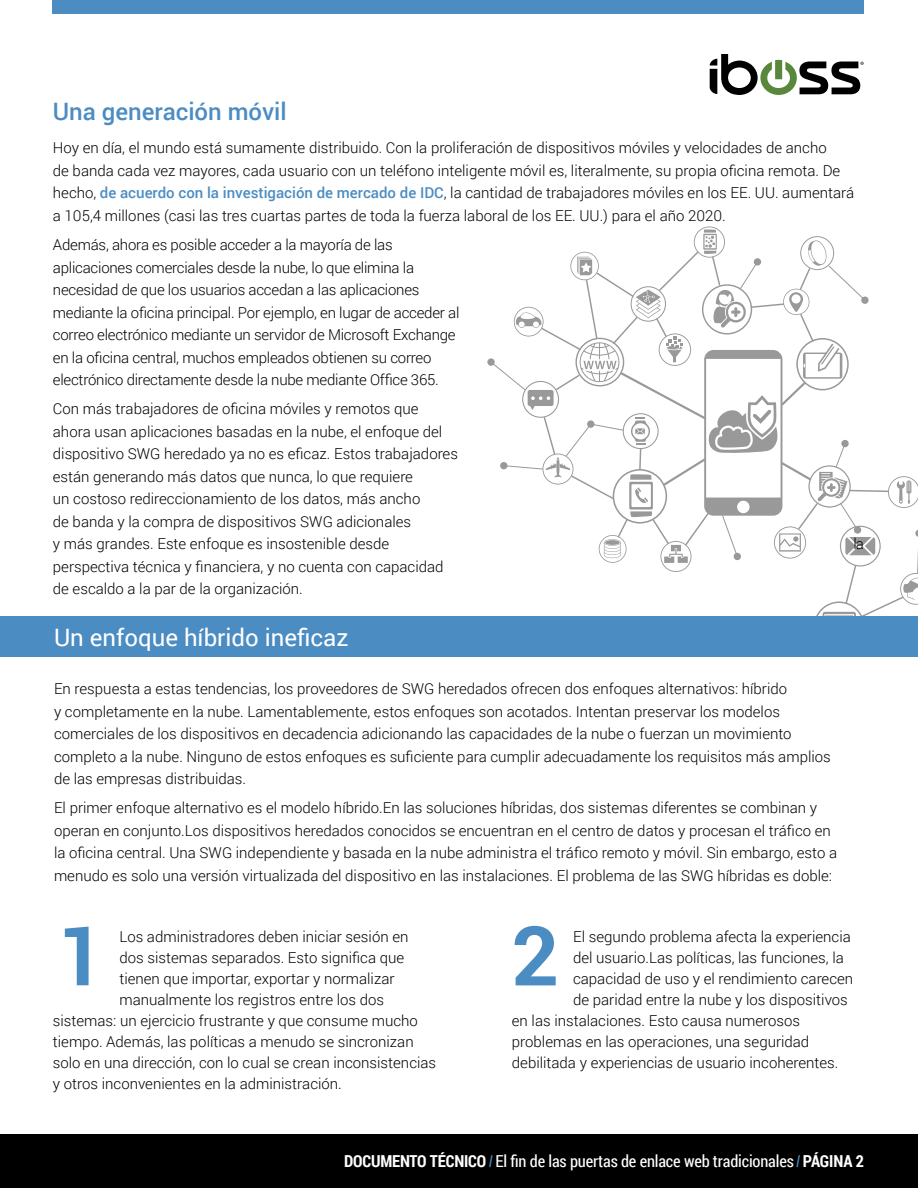
<style>
.page{position:relative;width:918px;height:1188px;background:#fff}
.page>*{position:absolute;margin:0;border:0;box-sizing:border-box;transform-origin:0 0}
.t1{font:700 82.65px "Roboto";color:#4b8cc3}
.t2{font:24px "Roboto";color:#fff}
.t3{font:500 24px "Roboto";color:#4b8cc3}
.t4{font:16.5px "Roboto Condensed";letter-spacing:-.01em;color:#fff}
.t5{font:300 15px/22.5px "Roboto";color:#000}
.s1{font-weight:500;color:#4b8cc3}
.s2{font-weight:700}
.s3{font-family:"DIN Condensed";font-weight:700;color:#4b8cc3}
</style>
<div class="page">
<div style="left:0;top:1134px;width:918px;height:54px;background:#000"></div>
<svg style="left:710px;top:54px;width:154px;height:41px"></svg>
<svg style="left:487px;top:358px;width:8px;height:8px"></svg>
<svg style="left:490px;top:226px;width:428px;height:391px"></svg>
<div style="left:53px;top:0;width:811px;height:14px;background:#4b8cc3"></div>
<div style="left:0;top:617px;width:918px;height:40px;background:#4b8cc3"></div>
<h2 class="t3" style="left:53px;top:95px;width:235px">Una generación móvil</h2>
<p class="t5" style="left:53px;top:136px;width:803px">Hoy en día, el mundo está sumamente distribuido. Con la proliferación de dispositivos móviles y velocidades de ancho<br>de banda cada vez mayores, cada usuario con un teléfono inteligente móvil es, literalmente, su propia oficina remota. De hecho, <span class="s1">de acuerdo con la investigación de mercado de IDC</span>, la cantidad de trabajadores móviles en los EE. UU. aumentará a 105,4 millones (casi las tres cuartas partes de toda la fuerza laboral de los EE. UU.) para el año 2020.</p>
<p class="t5" style="left:53px;top:233px;width:408px">Además, ahora es posible acceder a la mayoría de las aplicaciones comerciales desde la nube, lo que elimina la necesidad de que los usuarios accedan a las aplicaciones mediante la oficina principal. Por ejemplo, en lugar de acceder al correo electrónico mediante un servidor de Microsoft Exchange en la oficina central, muchos empleados obtienen su correo electrónico directamente desde la nube mediante Office 365.</p>
<p class="t5" style="left:53px;top:397px;width:407px">Con más trabajadores de oficina móviles y remotos que ahora usan aplicaciones basadas en la nube, el enfoque del dispositivo SWG heredado ya no es eficaz. Estos trabajadores están generando más datos que nunca, lo que requiere<br>un costoso redireccionamiento de los datos, más ancho<br>de banda y la compra de dispositivos SWG adicionales<br>y más grandes. Este enfoque es insostenible desde</p>
<p class="t5" style="left:854px;top:532px;width:12px">la</p>
<p class="t5" style="left:53px;top:555px;width:392px">perspectiva técnica y financiera, y no cuenta con capacidad de escaldo a la par de la organización.</p>
<h2 class="t2" style="left:54px;top:621px;width:296px">Un enfoque híbrido ineficaz</h2>
<p class="t5" style="left:54px;top:677px;width:778px">En respuesta a estas tendencias, los proveedores de SWG heredados ofrecen dos enfoques alternativos: híbrido<br>y completamente en la nube. Lamentablemente, estos enfoques son acotados. Intentan preservar los modelos comerciales de los dispositivos en decadencia adicionando las capacidades de la nube o fuerzan un movimiento completo a la nube. Ninguno de estos enfoques es suficiente para cumplir adecuadamente los requisitos más amplios de las empresas distribuidas.</p>
<p class="t5" style="left:54px;top:796px;width:785px">El primer enfoque alternativo es el modelo híbrido.En las soluciones híbridas, dos sistemas diferentes se combinan y operan en conjunto.Los dispositivos heredados conocidos se encuentran en el centro de datos y procesan el tráfico en la oficina central. Una SWG independiente y basada en la nube administra el tráfico remoto y móvil. Sin embargo, esto a menudo es solo una versión virtualizada del dispositivo en las instalaciones. El problema de las SWG híbridas es doble:</p>
<h1 class="t1" style="left:512px;top:898px;width:49px">2</h1>
<h1 class="t1" style="left:58px;top:898px;width:49px">1</h1>
<p class="t5" style="left:573px;top:925px;width:279px">El segundo problema afecta la experiencia</p>
<p class="t5" style="left:119px;top:924px;width:291px">Los administradores deben iniciar sesión en</p>
<p class="t5" style="left:119px;top:945px;width:286px">dos sistemas separados. Esto significa que</p>
<p class="t5" style="left:119px;top:966px;width:277px">tienen que importar, exportar y normalizar</p>
<p class="t5" style="left:119px;top:987px;width:266px">manualmente los registros entre los dos</p>
<p class="t5" style="left:53px;top:1008px;width:367px">sistemas: un ejercicio frustrante y que consume mucho</p>
<p class="t5" style="left:53px;top:1029px;width:362px">tiempo. Además, las políticas a menudo se sincronizan</p>
<p class="t5" style="left:53px;top:1050px;width:385px">solo en una dirección, con lo cual se crean inconsistencias</p>
<p class="t5" style="left:53px;top:1071px;width:290px">y otros inconvenientes en la administración.</p>
<p class="t5" style="left:573px;top:946px;width:272px">del usuario.Las políticas, las funciones, la</p>
<p class="t5" style="left:573px;top:967px;width:282px">capacidad de uso y el rendimiento carecen</p>
<p class="t5" style="left:573px;top:988px;width:276px">de paridad entre la nube y los dispositivos</p>
<p class="t5" style="left:512px;top:1009px;width:290px">en las instalaciones. Esto causa numerosos</p>
<p class="t5" style="left:512px;top:1030px;width:299px">problemas en las operaciones, una seguridad</p>
<p class="t5" style="left:512px;top:1051px;width:328px">debilitada y experiencias de usuario incoherentes.</p>
<p class="t4" style="left:344px;top:1150px;width:521px"><span class="s2">DOCUMENTO TÉCNICO</span> <span class="s3">/</span> El fin de las puertas de enlace web tradicionales <span class="s3">/</span> <span class="s2">PÁGINA 2</span></p>
</div>
